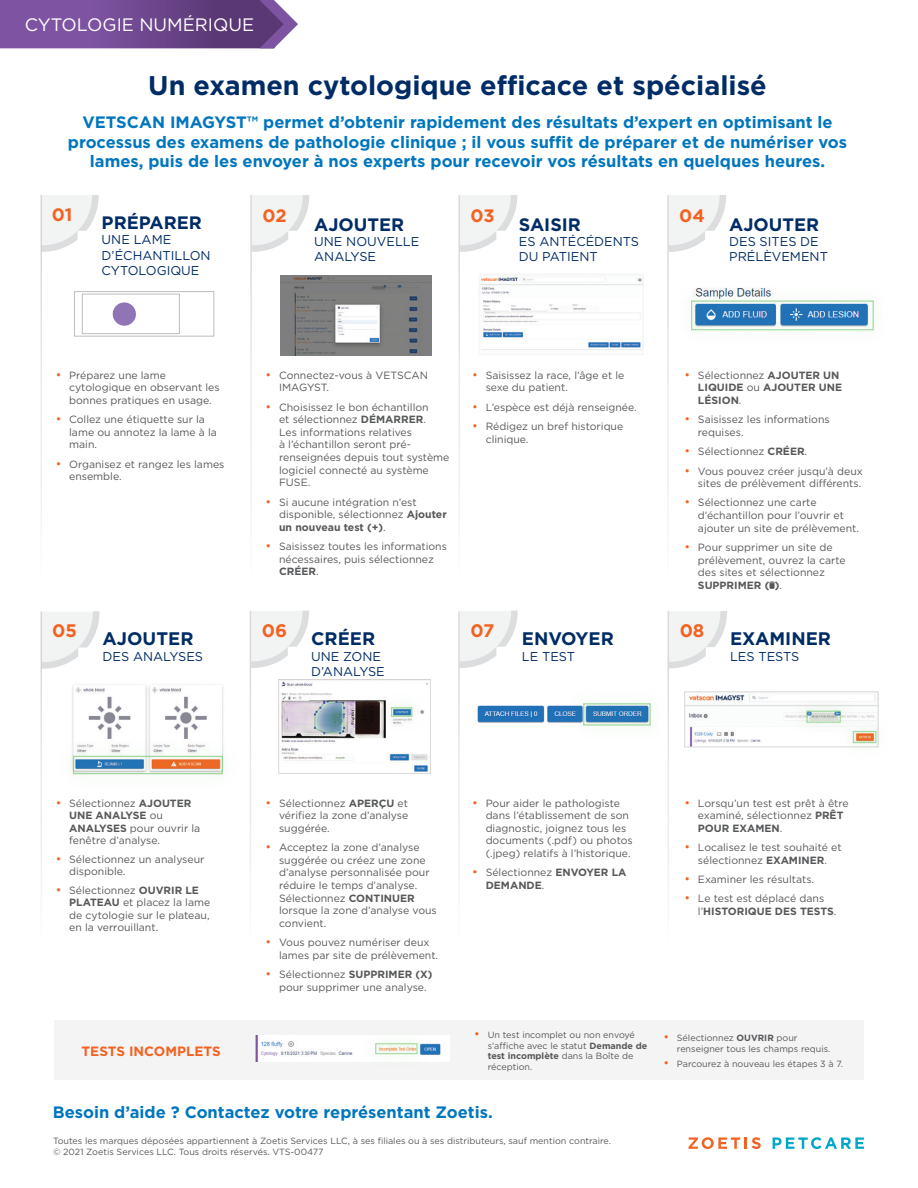
<style>
.page{position:relative;width:918px;height:1188px;background:#fff}
.page>*{position:absolute;margin:0;border:0;box-sizing:border-box;transform-origin:0 0}
.t1{font:700 27px "Gotham";color:#002c65}
.t2{font:700 18.15px "Gotham";color:#002c65}
.t3{font:700 18.15px "Gotham";color:#f26221}
.t4{font:700 18px "Gotham";color:#002c65}
.t5{font:18px "Gotham";color:#fff}
.t6{font:700 18px "Gotham";letter-spacing:-.005em;color:#f26221}
.t7{font:700 16.5px/19.8px "Gotham";color:#0076be;text-align:center}
.t8{font:700 13.5px "Gotham";color:#f26221}
.t9{font:12.75px/15.3px "Gotham";color:#002c65}
.t10{font:10.5px/12.6px "Gotham";color:#57585a}
.t11{font:700 10.5px/12.6px "Gotham";color:#57585a}
.t12{font:9px/10.8px "Gotham";color:#57585a}
.s1{font-size:12px;color:#f26221}
.s2{font-weight:700}
.s3{font-weight:400;font-size:12px;color:#f26221}
.s4{font-weight:400}
</style>
<div class="page">
<svg style="left:688px;top:1137px;width:73px;height:12px"></svg>
<svg style="left:773px;top:1137px;width:91px;height:12px"></svg>
<svg style="left:0;top:0;width:298px;height:48px;background:#744f93"></svg>
<svg style="left:42px;top:195px;width:57px;height:57px"></svg>
<svg style="left:42px;top:611px;width:58px;height:58px"></svg>
<svg style="left:252px;top:195px;width:57px;height:57px"></svg>
<svg style="left:251px;top:611px;width:58px;height:57px"></svg>
<svg style="left:460px;top:195px;width:57px;height:57px"></svg>
<svg style="left:460px;top:611px;width:58px;height:57px"></svg>
<svg style="left:669px;top:195px;width:57px;height:57px"></svg>
<svg style="left:669px;top:611px;width:58px;height:58px"></svg>
<svg style="left:74px;top:291px;width:141px;height:46px"></svg>
<div style="left:113px;top:302px;width:23px;height:24px;background:#8f75b5;border-radius:50%"></div>
<svg style="left:769px;top:581px;width:6px;height:8px"></svg>
<img style="left:686px;top:694px;width:190px;height:51px">
<div style="left:684px;top:692px;width:194px;height:55px;border:1px solid #d9d8d7"></div>
<svg style="left:791px;top:695px;width:65px;height:43px"></svg>
<svg style="left:837px;top:715px;width:42px;height:33px"></svg>
<img style="left:477px;top:705px;width:91px;height:18px">
<svg style="left:568px;top:705px;width:81px;height:19px;background:#528ebf"></svg>
<img style="left:72px;top:686px;width:152px;height:54px">
<svg style="left:71px;top:740px;width:153px;height:35px"></svg>
<img style="left:281px;top:682px;width:147px;height:90px">
<div style="left:278px;top:680px;width:153px;height:94px;border:1px solid #dbd9d8"></div>
<svg style="left:376px;top:692px;width:51px;height:40px"></svg>
<img style="left:280px;top:275px;width:152px;height:80px">
<img style="left:691px;top:288px;width:183px;height:43px">
<img style="left:481px;top:276px;width:160px;height:74px">
<div style="left:479px;top:274px;width:164px;height:80px;border:1px solid #f3f4f4"></div>
<div style="left:54px;top:1020px;width:810px;height:59px;background:#f4f4f5"></div>
<img style="left:256px;top:1035px;width:193px;height:27px">
<svg style="left:362px;top:1035px;width:69px;height:27px"></svg>
<p class="t5" style="left:25px;top:13px;width:231px">CYTOLOGIE NUMÉRIQUE</p>
<p class="t1" style="left:148px;top:67px;width:620px">Un examen cytologique efficace et spécialisé</p>
<p class="t7" style="left:68px;top:112px;width:781px">VETSCAN IMAGYST™ permet d’obtenir rapidement des résultats d’expert en optimisant le processus des examens de pathologie clinique ; il vous suffit de préparer et de numériser vos lames, puis de les envoyer à nos experts pour recevoir vos résultats en quelques heures.</p>
<p class="t6" style="left:52px;top:203px;width:22px">01</p>
<p class="t4" style="left:102px;top:211px;width:102px">PRÉPARER</p>
<p class="t9" style="left:102px;top:232px;width:111px">UNE LAME<br>D’ÉCHANTILLON<br>CYTOLOGIQUE</p>
<p class="t6" style="left:262px;top:203px;width:26px">02</p>
<p class="t4" style="left:314px;top:212px;width:92px">AJOUTER</p>
<p class="t9" style="left:314px;top:234px;width:107px">UNE NOUVELLE<br>ANALYSE</p>
<p class="t6" style="left:470px;top:203px;width:26px">03</p>
<p class="t4" style="left:519px;top:212px;width:64px">SAISIR</p>
<p class="t9" style="left:519px;top:234px;width:122px">ES ANTÉCÉDENTS<br>DU PATIENT</p>
<p class="t6" style="left:679px;top:204px;width:27px">04</p>
<p class="t4" style="left:729px;top:212px;width:92px">AJOUTER</p>
<p class="t9" style="left:729px;top:234px;width:100px">DES SITES DE<br>PRÉLÈVEMENT</p>
<p class="t10" style="left:69px;top:368px;width:152px;text-indent:-14px"><span class="s1">•</span> Préparez une lame cytologique en observant les bonnes pratiques en usage.</p>
<p class="t10" style="left:69px;top:413px;width:149px;text-indent:-14px"><span class="s1">•</span> Collez une étiquette sur la lame ou annotez la lame à la main.</p>
<p class="t10" style="left:69px;top:458px;width:157px;text-indent:-14px"><span class="s1">•</span> Organisez et rangez les lames ensemble.</p>
<p class="t10" style="left:279px;top:368px;width:151px;text-indent:-14px"><span class="s1">•</span> Connectez-vous à VETSCAN<br>IMAGYST.</p>
<p class="t10" style="left:279px;top:400px;width:172px;text-indent:-14px"><span class="s1">•</span> Choisissez le bon échantillon<br>et sélectionnez <span class="s2">DÉMARRER</span>.<br>Les informations relatives<br>à l’échantillon seront pré&shy;renseignées depuis tout système logiciel connecté au système<br>FUSE.</p>
<p class="t10" style="left:279px;top:495px;width:169px;text-indent:-14px"><span class="s1">•</span> Si aucune intégration n’est disponible, sélectionnez <span class="s2">Ajouter un nouveau test (+)</span>.</p>
<p class="t10" style="left:279px;top:540px;width:169px;text-indent:-14px"><span class="s1">•</span> Saisissez toutes les informations nécessaires, puis sélectionnez<br><span class="s2">CRÉER</span>.</p>
<p class="t10" style="left:486px;top:368px;width:140px;text-indent:-14px"><span class="s1">•</span> Saisissez la race, l’âge et le sexe du patient.</p>
<p class="t10" style="left:472px;top:400px;width:166px"><span class="s1">•</span> L’espèce est déjà renseignée.</p>
<p class="t10" style="left:486px;top:420px;width:139px;text-indent:-14px"><span class="s1">•</span> Rédigez un bref historique clinique.</p>
<p class="t11" style="left:698px;top:369px;width:146px;text-indent:-14px"><span class="s3">•</span> <span class="s4">Sélectionnez</span> AJOUTER UN<br>LIQUIDE <span class="s4">ou</span> AJOUTER UNE<br>LÉSION<span class="s4">.</span></p>
<p class="t10" style="left:698px;top:413px;width:133px;text-indent:-14px"><span class="s1">•</span> Saisissez les informations requises.</p>
<p class="t10" style="left:684px;top:445px;width:124px"><span class="s1">•</span> Sélectionnez <span class="s2">CRÉER</span>.</p>
<p class="t10" style="left:684px;top:464px;width:180px;text-align:right"><span class="s1">•</span> Vous pouvez créer jusqu’à deux sites de prélèvement différents.</p>
<p class="t10" style="left:698px;top:496px;width:163px;text-indent:-14px"><span class="s1">•</span> Sélectionnez une carte d’échantillon pour l’ouvrir et ajouter un site de prélèvement.</p>
<p class="t10" style="left:698px;top:541px;width:149px;text-indent:-14px"><span class="s1">•</span> Pour supprimer un site de prélèvement, ouvrez la carte des sites et sélectionnez<br><span class="s2">SUPPRIMER ( )</span>.</p>
<p class="t3" style="left:52px;top:619px;width:26px">05</p>
<p class="t2" style="left:103px;top:627px;width:92px">AJOUTER</p>
<p class="t9" style="left:103px;top:648px;width:102px">DES ANALYSES</p>
<p class="t3" style="left:262px;top:618px;width:27px">06</p>
<p class="t2" style="left:311px;top:627px;width:66px">CRÉER</p>
<p class="t9" style="left:311px;top:648px;width:75px">UNE ZONE<br>D’ANALYSE</p>
<p class="t3" style="left:470px;top:618px;width:26px">07</p>
<p class="t2" style="left:522px;top:627px;width:94px">ENVOYER</p>
<p class="t9" style="left:522px;top:648px;width:55px">LE TEST</p>
<p class="t3" style="left:680px;top:619px;width:26px">08</p>
<p class="t2" style="left:730px;top:627px;width:103px">EXAMINER</p>
<p class="t9" style="left:730px;top:648px;width:71px">LES TESTS</p>
<p class="t10" style="left:69px;top:796px;width:133px;text-indent:-14px"><span class="s1">•</span> Sélectionnez <span class="s2">AJOUTER<br>UNE ANALYSE</span> ou<br><span class="s2">ANALYSES</span> pour ouvrir la fenêtre d’analyse.</p>
<p class="t10" style="left:69px;top:852px;width:137px;text-indent:-14px"><span class="s1">•</span> Sélectionnez un analyseur disponible.</p>
<p class="t10" style="left:69px;top:883px;width:143px;text-indent:-14px"><span class="s1">•</span> Sélectionnez <span class="s2">OUVRIR LE<br>PLATEAU</span> et placez la lame de cytologie sur le plateau, en la verrouillant.</p>
<p class="t8" style="left:82px;top:1042px;width:141px">TESTS INCOMPLETS</p>
<p class="t10" style="left:279px;top:796px;width:131px;text-align:justify;text-indent:-14px"><span class="s1">•</span> Sélectionnez <span class="s2">APERÇU</span> et vérifiez la zone d’analyse suggérée.</p>
<p class="t10" style="left:279px;top:841px;width:159px;text-indent:-14px"><span class="s1">•</span> Acceptez la zone d’analyse suggérée ou créez une zone d’analyse personnalisée pour réduire le temps d’analyse.<br>Sélectionnez <span class="s2">CONTINUER </span>lorsque la zone d’analyse vous convient.</p>
<p class="t10" style="left:279px;top:936px;width:161px;text-indent:-14px"><span class="s1">•</span> Vous pouvez numériser deux lames par site de prélèvement.</p>
<p class="t10" style="left:279px;top:968px;width:155px;text-indent:-13px"><span class="s1">•</span> Sélectionnez <span class="s2">SUPPRIMER (X) </span>pour supprimer une analyse.</p>
<p class="t10" style="left:486px;top:796px;width:149px;text-indent:-14px"><span class="s1">•</span> Pour aider le pathologiste dans l’établissement de son diagnostic, joignez tous les documents (.pdf) ou photos (.jpeg) relatifs à l’historique.</p>
<p class="t11" style="left:486px;top:866px;width:142px;text-indent:-14px"><span class="s3">•</span> <span class="s4">Sélectionnez</span> ENVOYER LA<br>DEMANDE<span class="s4">.</span></p>
<p class="t10" style="left:698px;top:796px;width:152px;text-indent:-13px"><span class="s1">•</span> Lorsqu’un test est prêt à être examiné, sélectionnez <span class="s2">PRÊT<br>POUR EXAMEN</span>.</p>
<p class="t10" style="left:684px;top:841px;width:159px;text-align:center"><span class="s1">•</span> Localisez le test souhaité et sélectionnez <span class="s2">EXAMINER</span>.</p>
<p class="t10" style="left:684px;top:873px;width:131px"><span class="s1">•</span> Examiner les résultats.</p>
<p class="t10" style="left:698px;top:892px;width:140px;text-indent:-14px"><span class="s1">•</span> Le test est déplacé dans l’<span class="s2">HISTORIQUE DES TESTS</span>.</p>
<p class="t12" style="left:488px;top:1029px;width:161px;text-indent:-14px"><span class="s1">•</span> Un test incomplet ou non envoyé s’affiche avec le statut <span class="s2">Demande de test incomplète</span> dans la Boîte de réception.</p>
<p class="t12" style="left:677px;top:1032px;width:155px;text-indent:-14px"><span class="s1">•</span> Sélectionnez <span class="s2">OUVRIR</span> pour renseigner tous les champs requis.</p>
<p class="t12" style="left:663px;top:1058px;width:181px"><span class="s1">•</span> Parcourez à nouveau les étapes 3 à 7.</p>
<p class="t7" style="left:53px;top:1102px;width:442px">Besoin d’aide ? Contactez votre représentant Zoetis.</p>
<p class="t12" style="left:53px;top:1135px;width:560px">Toutes les marques déposées appartiennent à Zoetis Services LLC, à ses filiales ou à ses distributeurs, sauf mention contraire.</p>
<p class="t12" style="left:53px;top:1146px;width:272px">© 2021 Zoetis Services LLC. Tous droits réservés. VTS-00477</p>
</div>
